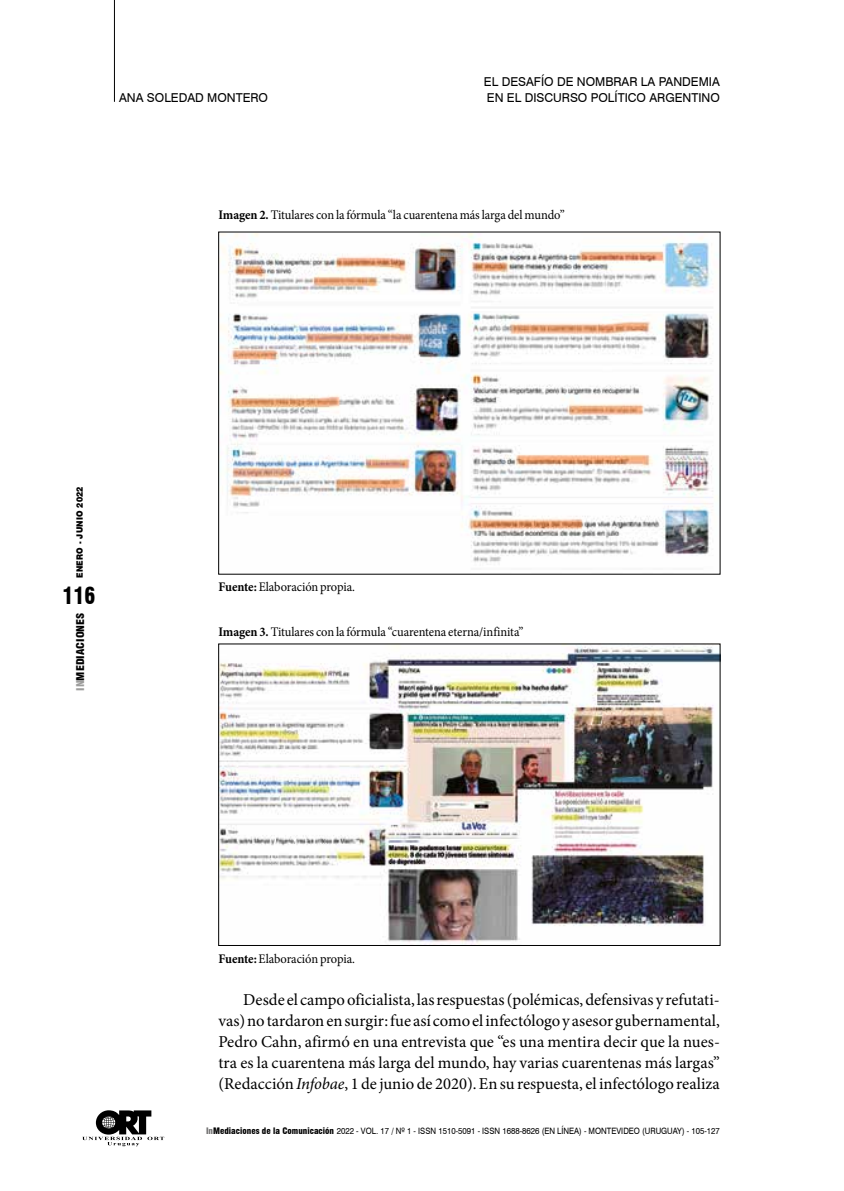
<style>
.page{position:relative;width:844px;height:1191px;background:#fff}
.page>*{position:absolute;margin:0;border:0;box-sizing:border-box;transform-origin:0 0}
.t1{font:900 condensed 22.75px "Swiss 721 BT";color:#000;scale:.9 1}
.t2{font:16.62px/21px "Minion Pro";color:#000;text-align:justify}
.t3{font:13.12px "Minion Pro";letter-spacing:-.005em;color:#000;scale:.95 1}
.t4{font:12.25px/15.8px "Swiss 721 BT";color:#000}
.t5{font:900 condensed 10.5px "Swiss 721 BT";color:#000;scale:1.1 1}
.t6{font:8.75px "Swiss 721 BT";color:#000;scale:.9 1}
.t7{font:900 8.75px "Swiss 721 BT";letter-spacing:.02em;color:#000;scale:.9 1}
.s1{font-weight:700}
.s2{color:#9d9d9c}
.s3{font-style:italic}
.s4{font-weight:900;font-stretch:condensed;color:#706f6f}
.s5{font-weight:900;font-stretch:condensed}
</style>
<div class="page">
<hr style="left:114px;top:0;width:1px;height:102px;background:#000">
<svg style="left:82px;top:1110px;width:82px;height:36px"></svg>
<img style="left:220px;top:234px;width:498px;height:329px">
<img style="left:220px;top:646px;width:498px;height:297px">
<p class="t4" style="left:119px;top:89px;width:150px">ANA SOLEDAD MONTERO</p>
<p class="t4" style="left:484px;top:74px;width:237px">EL DESAFÍO DE NOMBRAR LA PANDEMIA<br>EN EL DISCURSO POLÍTICO ARGENTINO</p>
<p class="t3" style="left:218px;top:206px;width:366px"><span class="s1">Imagen 2.</span> Titulares con la fórmula “la cuarentena más larga del mundo”</p>
<p class="t7" style="left:74px;top:578px;width:103px;rotate:-90deg">ENERO - JUNIO 2022</p>
<h1 class="t1" style="left:63px;top:582px;width:38px">116</h1>
<p class="t5" style="left:74px;top:691px;width:73px;rotate:-90deg"><span class="s2">IN</span>MEDIACIONES</p>
<p class="t3" style="left:218px;top:578px;width:145px"><span class="s1">Fuente:</span> Elaboración propia.</p>
<p class="t3" style="left:218px;top:622px;width:322px"><span class="s1">Imagen 3.</span> Titulares con la fórmula “cuarentena eterna/infinita”</p>
<p class="t3" style="left:218px;top:950px;width:145px"><span class="s1">Fuente:</span> Elaboración propia.</p>
<p class="t2" style="left:218px;top:989px;width:503px;text-indent:25px">Desde el campo oficialista, las respuestas (polémicas, defensivas y refutati&shy;vas) no tardaron en surgir: fue así como el infectólogo y asesor gubernamental, Pedro Cahn, afirmó en una entrevista que “es una mentira decir que la nues&shy;tra es la cuarentena más larga del mundo, hay varias cuarentenas más largas” (Redacción <span class="s3">Infobae</span>, 1 de junio de 2020). En su respuesta, el infectólogo realiza</p>
<p class="t6" style="left:206px;top:1125px;width:572px"><span class="s4">In</span><span class="s5">Mediaciones de la Comunicación</span> 2022 - VOL. 17 / Nº 1 - ISSN 1510-5091 - ISSN 1688-8626 (EN LÍNEA) - MONTEVIDEO (URUGUAY) - 105-127</p>
</div>
